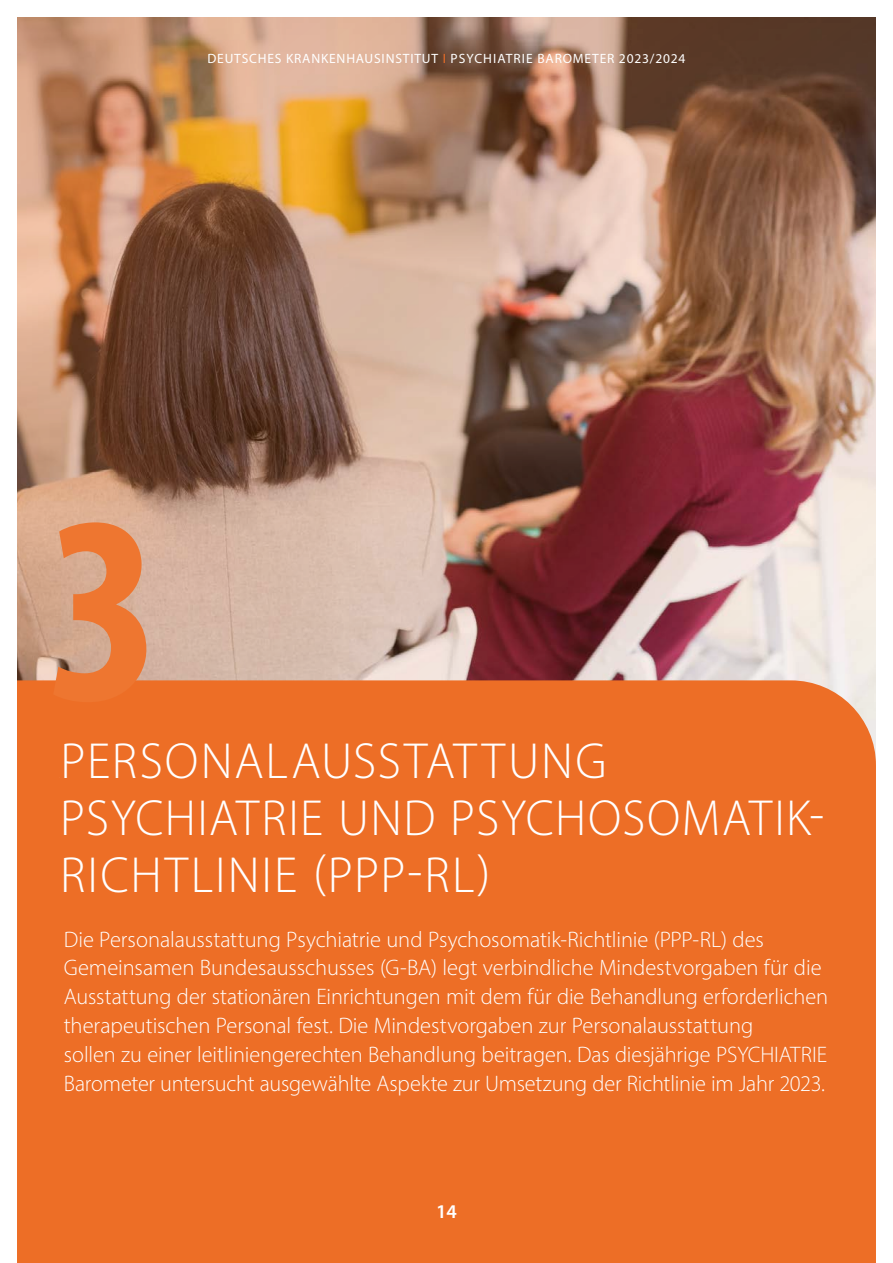
<style>
.page{position:relative;width:893px;height:1263px;background:#fff}
.page>*{position:absolute;margin:0;border:0;box-sizing:border-box;transform-origin:0 0}
.Ziffer_Kapitel_180{font:700 condensed 270px "Myriad Pro";color:#ee7630}
.Head_H1_34_pt{font:300 51px/57px "Myriad Pro";letter-spacing:.035em;color:#fff}
.Vorlauftext{font:300 22.5px/28.8px "Myriad Pro";letter-spacing:-.005em;color:#fff}
.t1{font:600 19.5px "Myriad Pro";color:#fff}
.t2{font:13.5px "Myriad Pro";letter-spacing:.06em;color:#fff}
.s1{color:#ed6e26}
</style>
<div class="page">
<img style="left:17px;top:17px;width:859px;height:663px">
<div style="left:17px;top:680px;width:859px;height:583px;background:#ed6e26"></div>
<p class="t2" style="left:207px;top:50px;width:479px">DEUTSCHES KRANKENHAUSINSTITUT <span class="s1">I</span> PSYCHIATRIE BAROMETER 2023/2024</p>
<p class="Ziffer_Kapitel_180" style="left:47px;top:441px;width:117px">3</p>
<p class="Head_H1_34_pt" style="left:60px;top:732px;width:766px">PERSONALAUSSTATTUNG<br>PSYCHIATRIE UND PSYCHOSOMATIK-<br>RICHTLINIE (PPP-RL)</p>
<p class="Vorlauftext" style="left:64px;top:924px;width:766px">Die Personalausstattung Psychiatrie und Psychosomatik-Richtlinie (PPP-RL) des Gemeinsamen Bundesausschusses (G-BA) legt verbindliche Mindestvorgaben für die Ausstattung der stationären Einrichtungen mit dem für die Behandlung erforderlichen therapeutischen Personal fest. Die Mindestvorgaben zur Personalausstattung<br>sollen zu einer leitliniengerechten Behandlung beitragen. Das diesjährige PSYCHIATRIE Barometer untersucht ausgewählte Aspekte zur Umsetzung der Richtlinie im Jahr 2023.</p>
<p class="t1" style="left:436px;top:1199px;width:22px">14</p>
</div>
